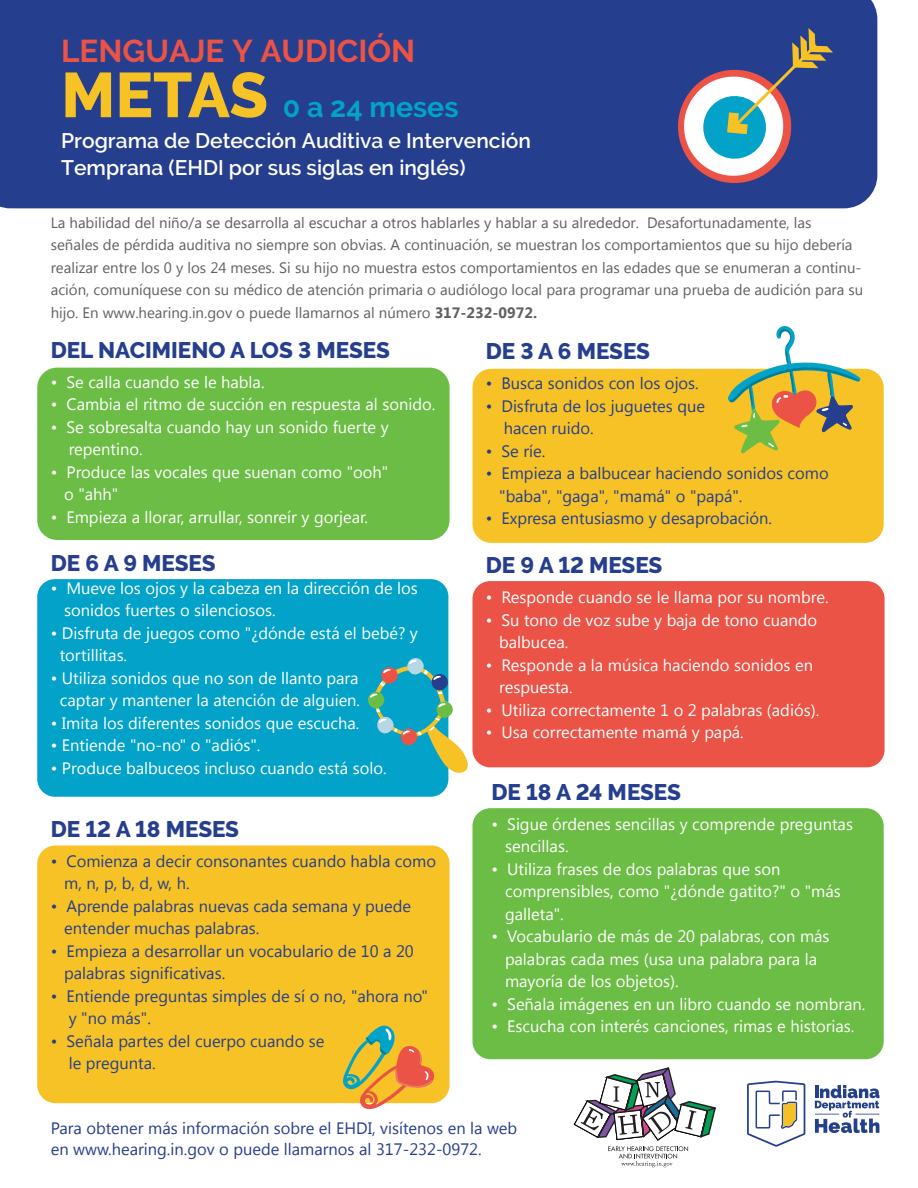
<style>
.page{position:relative;width:918px;height:1188px;background:#fff}
.page>*{position:absolute;margin:0;border:0;box-sizing:border-box;transform-origin:0 0}
.t1{font:700 31.5px "Raleway";color:#ea5346}
.t2{font:700 28.5px "Raleway";color:#03a2c8}
.t3{font:800 22.5px "Raleway";color:#253e8d}
.t4{font:600 21px/27px "Raleway";color:#fff}
.t5{font:16.5px/22.5px "Segoe UI";color:#fff}
.t6{font:16.5px/22.5px "Segoe UI";color:#253e8d}
.t7{font:15px/22.5px "Segoe UI";color:#606060}
.s1{font-weight:800;font-size:63px;color:#f6c225}
.s2{font-weight:700}
</style>
<div class="page">
<div style="left:37px;top:368px;width:413px;height:172px;background:#6cbd45;border-radius:20px"></div>
<div style="left:0;top:0;width:877px;height:208px;background:#253e8d"></div>
<div style="left:472px;top:369px;width:412px;height:174px;background:#f6c225;border-radius:19px"></div>
<div style="left:37px;top:579px;width:411px;height:218px;background:#03a2c8;border-radius:18px"></div>
<div style="left:472px;top:581px;width:413px;height:186px;background:#ea5346;border-radius:18px"></div>
<div style="left:37px;top:845px;width:413px;height:258px;background:#f6c225;border-radius:18px"></div>
<div style="left:472px;top:808px;width:412px;height:251px;background:#6cbd45;border-radius:18px"></div>
<svg style="left:670px;top:28px;width:163px;height:163px"></svg>
<svg style="left:573px;top:1067px;width:143px;height:100px"></svg>
<svg style="left:727px;top:326px;width:135px;height:128px"></svg>
<hr style="left:917px;top:922px;width:1px;height:96px;background:#008098">
<svg style="left:339px;top:1025px;width:96px;height:85px"></svg>
<svg style="left:368px;top:657px;width:100px;height:119px"></svg>
<svg style="left:747px;top:1081px;width:58px;height:66px"></svg>
<svg style="left:815px;top:1085px;width:65px;height:48px"></svg>
<h1 class="t1" style="left:61px;top:33px;width:356px">LENGUAJE Y AUDICIÓN</h1>
<h2 class="t2" style="left:61px;top:91px;width:399px"><span class="s1">METAS</span> 0 a 24 meses</h2>
<p class="t4" style="left:61px;top:127px;width:471px">Programa de Detección Auditiva e Intervención<br>Temprana (EHDI por sus siglas en inglés)</p>
<p class="t7" style="left:51px;top:210px;width:814px">La habilidad del niño/a se desarrolla al escuchar a otros hablarles y hablar a su alrededor. Desafortunadamente, las<br>señales de pérdida auditiva no siempre son obvias. A continuación, se muestran los comportamientos que su hijo debería realizar entre los 0 y los 24 meses. Si su hijo no muestra estos comportamientos en las edades que se enumeran a continu&shy;ación, comuníquese con su médico de atención primaria o audiólogo local para programar una prueba de audición para su hijo. En www.hearing.in.gov o puede llamarnos al número <span class="s2">317-232-0972.</span></p>
<h3 class="t3" style="left:51px;top:337px;width:341px">DEL NACIMIENO A LOS 3 MESES</h3>
<p class="t5" style="left:51px;top:370px;width:215px">• Se calla cuando se le habla.</p>
<p class="t5" style="left:51px;top:393px;width:386px">• Cambia el ritmo de succión en respuesta al sonido.</p>
<p class="t5" style="left:69px;top:415px;width:321px;text-indent:-18px">• Se sobresalta cuando hay un sonido fuerte y repentino.</p>
<p class="t5" style="left:64px;top:460px;width:326px;text-indent:-14px">• Produce las vocales que suenan como "ooh" o "ahh"</p>
<p class="t5" style="left:51px;top:505px;width:319px">• Empieza a llorar, arrullar, sonreír y gorjear.</p>
<h3 class="t3" style="left:486px;top:338px;width:166px">DE 3 A 6 MESES</h3>
<p class="t6" style="left:486px;top:371px;width:215px">• Busca sonidos con los ojos.</p>
<p class="t6" style="left:504px;top:394px;width:203px;text-indent:-18px">• Disfruta de los juguetes que hacen ruido.</p>
<p class="t6" style="left:486px;top:439px;width:61px">• Se ríe.</p>
<p class="t6" style="left:499px;top:461px;width:331px;text-indent:-14px">• Empieza a balbucear haciendo sonidos como "baba", "gaga", "mamá" o "papá".</p>
<p class="t6" style="left:486px;top:506px;width:288px">• Expresa entusiasmo y desaprobación.</p>
<h3 class="t3" style="left:51px;top:550px;width:166px">DE 6 A 9 MESES</h3>
<p class="t5" style="left:64px;top:576px;width:355px;text-indent:-14px">• Mueve los ojos y la cabeza en la dirección de los sonidos fuertes o silenciosos.</p>
<p class="t5" style="left:60px;top:621px;width:360px;text-indent:-9px">• Disfruta de juegos como "¿dónde está el bebé? y tortillitas.</p>
<p class="t5" style="left:51px;top:666px;width:311px;text-align:center">• Utiliza sonidos que no son de llanto para captar y mantener la atención de alguien.</p>
<p class="t5" style="left:51px;top:711px;width:310px">• Imita los diferentes sonidos que escucha.</p>
<p class="t5" style="left:51px;top:733px;width:211px">• Entiende "no-no" o "adiós".</p>
<p class="t5" style="left:51px;top:756px;width:337px">• Produce balbuceos incluso cuando está solo.</p>
<h3 class="t3" style="left:51px;top:816px;width:190px">DE 12 A 18 MESES</h3>
<p class="t6" style="left:64px;top:849px;width:373px;text-indent:-14px">• Comienza a decir consonantes cuando habla como m, n, p, b, d, w, h.</p>
<p class="t6" style="left:64px;top:894px;width:349px;text-indent:-14px">• Aprende palabras nuevas cada semana y puede entender muchas palabras.</p>
<p class="t6" style="left:64px;top:939px;width:351px;text-indent:-14px">• Empieza a desarrollar un vocabulario de 10 a 20 palabras significativas.</p>
<p class="t6" style="left:69px;top:984px;width:361px;text-indent:-18px">• Entiende preguntas simples de sí o no, "ahora no" y "no más".</p>
<p class="t6" style="left:69px;top:1029px;width:257px;text-indent:-18px">• Señala partes del cuerpo cuando se le pregunta.</p>
<h3 class="t3" style="left:486px;top:552px;width:178px">DE 9 A 12 MESES</h3>
<p class="t5" style="left:486px;top:585px;width:344px">• Responde cuando se le llama por su nombre.</p>
<p class="t5" style="left:499px;top:608px;width:319px;text-indent:-14px">• Su tono de voz sube y baja de tono cuando balbucea.</p>
<p class="t5" style="left:499px;top:653px;width:315px;text-indent:-14px">• Responde a la música haciendo sonidos en respuesta.</p>
<p class="t5" style="left:486px;top:698px;width:335px">• Utiliza correctamente 1 o 2 palabras (adiós).</p>
<p class="t5" style="left:486px;top:720px;width:260px">• Usa correctamente mamá y papá.</p>
<h3 class="t3" style="left:491px;top:779px;width:191px">DE 18 A 24 MESES</h3>
<p class="t5" style="left:505px;top:812px;width:349px;text-indent:-14px">• Sigue órdenes sencillas y comprende preguntas sencillas.</p>
<p class="t5" style="left:505px;top:857px;width:337px;text-indent:-14px">• Utiliza frases de dos palabras que son comprensibles, como "¿dónde gatito?" o "más galleta".</p>
<p class="t5" style="left:505px;top:924px;width:326px;text-indent:-14px">• Vocabulario de más de 20 palabras, con más palabras cada mes (usa una palabra para la mayoría de los objetos).</p>
<p class="t5" style="left:491px;top:992px;width:376px">• Señala imágenes en un libro cuando se nombran.</p>
<p class="t5" style="left:491px;top:1014px;width:365px">• Escucha con interés canciones, rimas e historias.</p>
<p class="t6" style="left:51px;top:1116px;width:468px;line-height:21px">Para obtener más información sobre el EHDI, visítenos en la web en www.hearing.in.gov o puede llamarnos al 317-232-0972.</p>
</div>
